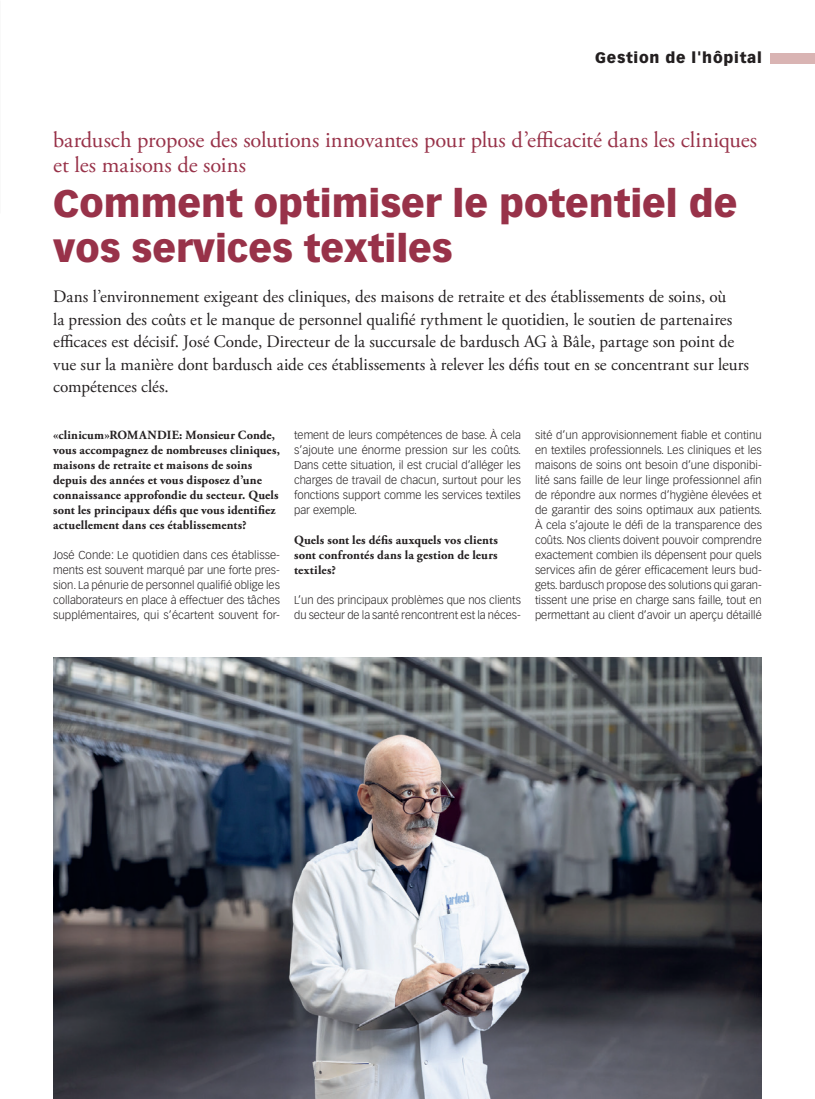
<style>
.page{position:relative;width:815px;height:1099px;background:#fff}
.page>*{position:absolute;margin:0;border:0;box-sizing:border-box;transform-origin:0 0}
.Titel_MM{font:900 37.5px/45px "Vectora LT Std";color:#983249}
.Obertitel_MM{font:22.5px/25px "Adobe Garamond Pro";letter-spacing:-.005em;color:#983249}
.Lead{font:17.5px/22.5px "Adobe Garamond Pro";color:#231f20}
.t1{font:900 15px "Vectora LT Std";letter-spacing:.05em;color:#231f20}
.Interviewfragen_ohne_Abstand{font:700 12.5px/15px "Adobe Garamond Pro";letter-spacing:.01em;color:#231f20}
.Lauftext{font:300 11.25px/15px "Vectora LT Std";color:#231f20;text-align:justify}
</style>
<div class="page">
<div style="left:770px;top:53px;width:45px;height:10px;background:#d9b4b3"></div>
<img style="left:53px;top:657px;width:709px;height:441px">
<h3 class="t1" style="left:595px;top:49px;width:168px">Gestion de l'hôpital</h3>
<p class="Obertitel_MM" style="left:53px;top:128px;width:706px">bardusch propose des solutions innovantes pour plus d’efficacité dans les cliniques et les maisons de soins</p>
<p class="Titel_MM" style="left:53px;top:180px;width:686px">Comment optimiser le potentiel de vos services textiles</p>
<p class="Lead" style="left:53px;top:286px;width:697px">Dans l’environnement exigeant des cliniques, des maisons de retraite et des établissements de soins, où<br>la pression des coûts et le manque de personnel qualifié rythment le quotidien, le soutien de partenaires efficaces est décisif. José Conde, Directeur de la succursale de bardusch AG à Bâle, partage son point de vue sur la manière dont bardusch aide ces établissements à relever les défis tout en se concentrant sur leurs compétences clés.</p>
<p class="Interviewfragen_ohne_Abstand" style="left:53px;top:428px;width:228px">«clinicum»ROMANDIE: Monsieur Conde, vous accompagnez de nombreuses cliniques, maisons de retraite et maisons de soins depuis des années et vous disposez d’une connaissance approfondie du secteur. Quels sont les principaux défis que vous identifiez actuellement dans ces établissements?</p>
<p class="Lauftext" style="left:53px;top:548px;width:228px">José Conde: Le quotidien dans ces établisse&shy;ments est souvent marqué par une forte pres&shy;sion. La pénurie de personnel qualifié oblige les collaborateurs en place à effectuer des tâches supplémentaires, qui s’écartent souvent for-</p>
<p class="Lauftext" style="left:294px;top:428px;width:229px">tement de leurs compétences de base. À cela s’ajoute une énorme pression sur les coûts.<br>Dans cette situation, il est crucial d’alléger les charges de travail de chacun, surtout pour les fonctions support comme les services textiles par exemple.</p>
<p class="Interviewfragen_ohne_Abstand" style="left:294px;top:533px;width:205px;text-align:justify">Quels sont les défis auxquels vos clients sont confrontés dans la gestion de leurs textiles?</p>
<p class="Lauftext" style="left:294px;top:593px;width:228px">L’un des principaux problèmes que nos clients du secteur de la santé rencontrent est la néces-</p>
<p class="Lauftext" style="left:535px;top:428px;width:229px">sité d’un approvisionnement fiable et continu en textiles professionnels. Les cliniques et les maisons de soins ont besoin d’une disponibi&shy;lité sans faille de leur linge professionnel afin de répondre aux normes d’hygiène élevées et de garantir des soins optimaux aux patients.<br>À cela s’ajoute le défi de la transparence des coûts. Nos clients doivent pouvoir comprendre exactement combien ils dépensent pour quels services afin de gérer efficacement leurs bud&shy;gets. bardusch propose des solutions qui garan&shy;tissent une prise en charge sans faille, tout en permettant au client d’avoir un aperçu détaillé</p>
</div>
